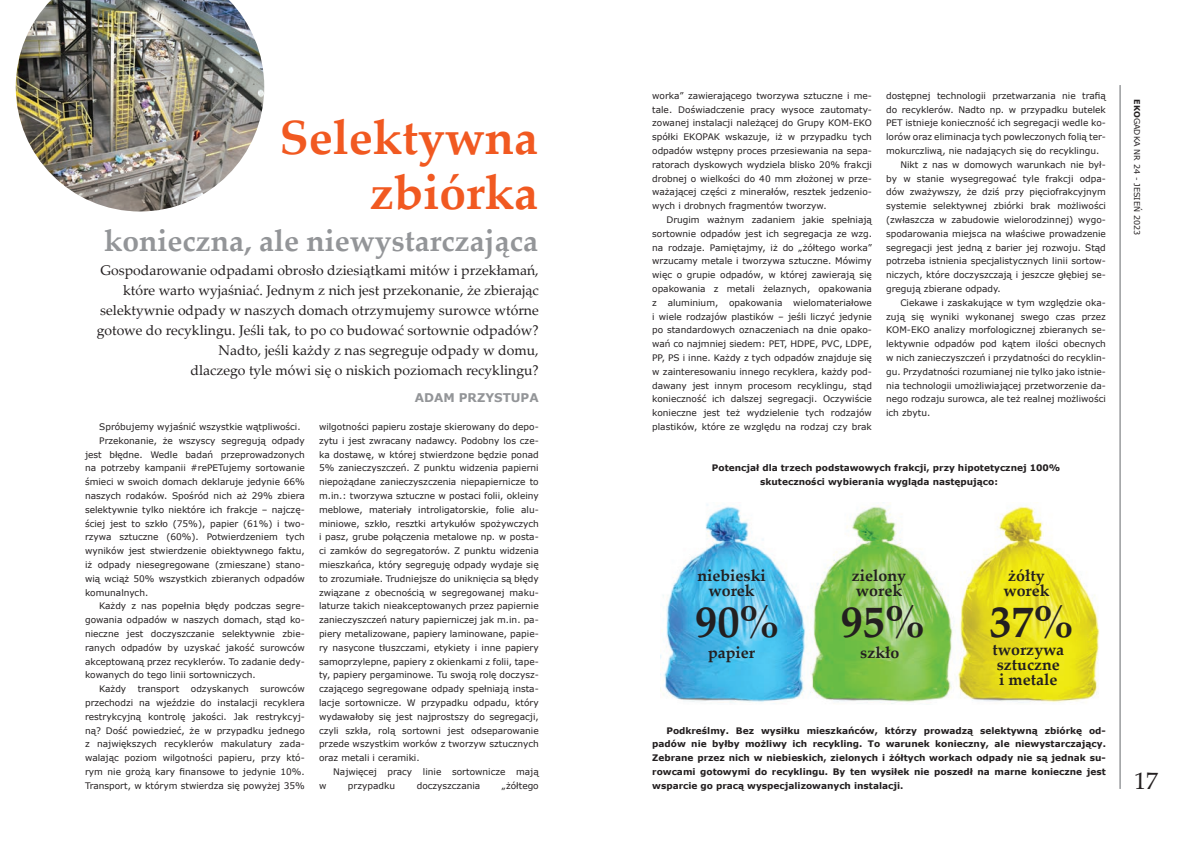
<style>
.page{position:relative;width:1191px;height:842px;background:#fff}
.page>*{position:absolute;margin:0;border:0;box-sizing:border-box;transform-origin:0 0}
.t1{font:700 48px/55.2px "Palatino Linotype";color:#f15921;text-align:right}
.t2{font:700 44.4px "Palatino Linotype";color:#231f20}
.t3{font:700 30px "Palatino Linotype";color:#939598}
.t4{font:24px "Palatino Linotype";color:#231f20}
.t5{font:700 16px/15px "Palatino Linotype";color:#231f20;text-align:center}
.t6{font:14px/20px "Palatino Linotype";color:#231f20;text-align:right}
.t7{font:700 12px "Verdana";color:#939598}
.t8{font:9px/13.8px "Verdana";color:#231f20;text-align:justify}
.t9{font:700 9px/13.8px "Verdana";color:#231f20;text-align:justify}
.t10{font:8px "Verdana";color:#231f20}
.s1{font-weight:700}
</style>
<div class="page">
<hr style="left:1119px;top:85px;width:1px;height:704px;background:#939598">
<img style="left:16px;top:0;width:248px;height:211px">
<img style="left:660px;top:504px;width:440px;height:200px">
<h1 class="t1" style="left:279px;top:108px;width:260px">Selektywna zbiórka</h1>
<h3 class="t3" style="left:104px;top:219px;width:436px">konieczna, ale niewystarczająca</h3>
<p class="t6" style="left:97px;top:259px;width:443px">Gospodarowanie odpadami obrosło dziesiątkami mitów i przekłamań, które warto wyjaśniać. Jednym z nich jest przekonanie, że zbierając selektywnie odpady w naszych domach otrzymujemy surowce wtórne gotowe do recyklingu. Jeśli tak, to po co budować sortownie odpadów?<br>Nadto, jeśli każdy z nas segreguje odpady w domu,<br>dlaczego tyle mówi się o niskich poziomach recyklingu?</p>
<h3 class="t7" style="left:415px;top:390px;width:125px">ADAM PRZYSTUPA</h3>
<p class="t8" style="left:99px;top:420px;width:203px">Spróbujemy wyjaśnić wszystkie wątpliwości.</p>
<p class="t8" style="left:99px;top:434px;width:207px">Przekonanie, że wszyscy segregują odpady</p>
<p class="t8" style="left:85px;top:447px;width:221px">jest błędne. Wedle badań przeprowadzonych</p>
<p class="t8" style="left:85px;top:461px;width:221px">na potrzeby kampanii #rePETujemy sortowanie</p>
<p class="t8" style="left:85px;top:475px;width:221px">śmieci w swoich domach deklaruje jedynie 66%</p>
<p class="t8" style="left:85px;top:489px;width:221px">naszych rodaków. Spośród nich aż 29% zbiera</p>
<p class="t8" style="left:85px;top:503px;width:221px">selektywnie tylko niektóre ich frakcje – najczę-</p>
<p class="t8" style="left:85px;top:516px;width:221px">ściej jest to szkło (75%), papier (61%) i two-</p>
<p class="t8" style="left:85px;top:530px;width:221px">rzywa sztuczne (60%). Potwierdzeniem tych</p>
<p class="t8" style="left:85px;top:544px;width:221px">wyników jest stwierdzenie obiektywnego faktu,</p>
<p class="t8" style="left:85px;top:558px;width:221px">iż odpady niesegregowane (zmieszane) stano-</p>
<p class="t8" style="left:85px;top:572px;width:221px">wią wciąż 50% wszystkich zbieranych odpadów</p>
<p class="t8" style="left:85px;top:585px;width:65px">komunalnych.</p>
<p class="t8" style="left:99px;top:599px;width:207px">Każdy z nas popełnia błędy podczas segre-</p>
<p class="t8" style="left:85px;top:613px;width:221px">gowania odpadów w naszych domach, stąd ko-</p>
<p class="t8" style="left:85px;top:627px;width:221px">nieczne jest doczyszczanie selektywnie zbie-</p>
<p class="t8" style="left:85px;top:641px;width:221px">ranych odpadów by uzyskać jakość surowców</p>
<p class="t8" style="left:85px;top:654px;width:221px">akceptowaną przez recyklerów. To zadanie dedy-</p>
<p class="t8" style="left:85px;top:668px;width:172px">kowanych do tego linii sortowniczych.</p>
<p class="t8" style="left:99px;top:682px;width:29px">Każdy</p>
<p class="t8" style="left:138px;top:682px;width:43px">transport</p>
<p class="t8" style="left:191px;top:682px;width:59px">odzyskanych</p>
<p class="t8" style="left:85px;top:682px;width:221px;text-indent:175px">surowców przechodzi na wjeździe do instalacji recyklera restrykcyjną kontrolę jakości. Jak restrykcyj&shy;ną? Dość powiedzieć, że w przypadku jednego z największych recyklerów makulatury zada&shy;walając poziom wilgotności papieru, przy któ&shy;rym nie grożą kary finansowe to jedynie 10%.<br>Transport, w którym stwierdza się powyżej 35%</p>
<p class="t8" style="left:319px;top:420px;width:221px">wilgotności papieru zostaje skierowany do depo&shy;zytu i jest zwracany nadawcy. Podobny los cze&shy;ka dostawę, w której stwierdzone będzie ponad 5% zanieczyszczeń. Z punktu widzenia papierni niepożądane zanieczyszczenia niepapiernicze to m.in.: tworzywa sztuczne w postaci folii, okleiny meblowe, materiały introligatorskie, folie alu&shy;miniowe, szkło, resztki artykułów spożywczych i pasz, grube połączenia metalowe np. w posta&shy;ci zamków do segregatorów. Z punktu widzenia mieszkańca, który segreguję odpady wydaje się to zrozumiałe. Trudniejsze do uniknięcia są błędy związane z obecnością w segregowanej maku&shy;laturze takich nieakceptowanych przez papiernie zanieczyszczeń natury papierniczej jak m.in. pa&shy;piery metalizowane, papiery laminowane, papie&shy;ry nasycone tłuszczami, etykiety i inne papiery samoprzylepne, papiery z okienkami z folii, tape&shy;ty, papiery pergaminowe. Tu swoją rolę doczysz&shy;czającego segregowane odpady spełniają insta&shy;lacje sortownicze. W przypadku odpadu, który wydawałoby się jest najprostszy do segregacji, czyli szkła, rolą sortowni jest odseparowanie przede wszystkim worków z tworzyw sztucznych oraz metali i ceramiki.</p>
<p class="t8" style="left:333px;top:765px;width:207px">Najwięcej pracy linie sortownicze mają</p>
<p class="t8" style="left:319px;top:778px;width:9px">w</p>
<p class="t8" style="left:348px;top:778px;width:49px">przypadku</p>
<p class="t8" style="left:417px;top:778px;width:65px">doczyszczania</p>
<p class="t8" style="left:502px;top:778px;width:38px">„żółtego</p>
<p class="t8" style="left:652px;top:89px;width:221px">worka” zawierającego tworzywa sztuczne i me&shy;tale. Doświadczenie pracy wysoce zautomaty&shy;zowanej instalacji należącej do Grupy KOM-EKO spółki EKOPAK wskazuje, iż w przypadku tych odpadów wstępny proces przesiewania na sepa&shy;ratorach dyskowych wydziela blisko 20% frakcji drobnej o wielkości do 40 mm złożonej w prze&shy;ważającej części z minerałów, resztek jedzenio&shy;wych i drobnych fragmentów tworzyw.</p>
<p class="t8" style="left:652px;top:213px;width:221px;text-indent:14px">Drugim ważnym zadaniem jakie spełniają sortownie odpadów jest ich segregacja ze wzg. na rodzaje. Pamiętajmy, iż do „żółtego worka” wrzucamy metale i tworzywa sztuczne. Mówimy więc o grupie odpadów, w której zawierają się opakowania z metali żelaznych, opakowania z aluminium, opakowania wielomateriałowe i wiele rodzajów plastików – jeśli liczyć jedynie po standardowych oznaczeniach na dnie opako&shy;wań co najmniej siedem: PET, HDPE, PVC, LDPE, PP, PS i inne. Każdy z tych odpadów znajduje się w zainteresowaniu innego recyklera, każdy pod&shy;dawany jest innym procesom recyklingu, stąd konieczność ich dalszej segregacji. Oczywiście konieczne jest też wydzielenie tych rodzajów plastików, które ze względu na rodzaj czy brak</p>
<p class="t8" style="left:886px;top:89px;width:221px">dostępnej technologii przetwarzania nie trafią</p>
<p class="t8" style="left:886px;top:102px;width:221px">do recyklerów. Nadto np. w przypadku butelek</p>
<p class="t8" style="left:886px;top:116px;width:221px">PET istnieje konieczność ich segregacji wedle ko-</p>
<p class="t8" style="left:886px;top:130px;width:221px">lorów oraz eliminacja tych powleczonych folią ter-</p>
<p class="t8" style="left:886px;top:144px;width:215px">mokurczliwą, nie nadających się do recyklingu.</p>
<p class="t8" style="left:900px;top:157px;width:207px">Nikt z nas w domowych warunkach nie był-</p>
<p class="t8" style="left:886px;top:171px;width:221px">by w stanie wysegregować tyle frakcji odpa-</p>
<p class="t8" style="left:886px;top:185px;width:221px">dów zważywszy, że dziś przy pięciofrakcyjnym</p>
<p class="t8" style="left:886px;top:199px;width:221px">systemie selektywnej zbiórki brak możliwości</p>
<p class="t8" style="left:886px;top:213px;width:221px">(zwłaszcza w zabudowie wielorodzinnej) wygo-</p>
<p class="t8" style="left:886px;top:226px;width:221px">spodarowania miejsca na właściwe prowadzenie</p>
<p class="t8" style="left:886px;top:240px;width:221px">segregacji jest jedną z barier jej rozwoju. Stąd</p>
<p class="t8" style="left:886px;top:254px;width:221px">potrzeba istnienia specjalistycznych linii sortow-</p>
<p class="t8" style="left:886px;top:268px;width:221px">niczych, które doczyszczają i jeszcze głębiej se-</p>
<p class="t8" style="left:886px;top:282px;width:116px">gregują zbierane odpady.</p>
<p class="t8" style="left:900px;top:295px;width:207px">Ciekawe i zaskakujące w tym względzie oka-</p>
<p class="t8" style="left:886px;top:309px;width:221px">zują się wyniki wykonanej swego czas przez</p>
<p class="t8" style="left:886px;top:323px;width:221px">KOM-EKO analizy morfologicznej zbieranych se-</p>
<p class="t8" style="left:886px;top:337px;width:221px">lektywnie odpadów pod kątem ilości obecnych</p>
<p class="t8" style="left:886px;top:351px;width:221px">w nich zanieczyszczeń i przydatności do recyklin-</p>
<p class="t8" style="left:886px;top:364px;width:221px">gu. Przydatności rozumianej nie tylko jako istnie-</p>
<p class="t8" style="left:886px;top:378px;width:221px">nia technologii umożliwiającej przetworzenie da-</p>
<p class="t8" style="left:886px;top:392px;width:221px">nego rodzaju surowca, ale też realnej możliwości</p>
<p class="t8" style="left:886px;top:406px;width:46px">ich zbytu.</p>
<p class="t9" style="left:760px;top:461px;width:302px;text-indent:-48px">Potencjał dla trzech podstawowych frakcji, przy hipotetycznej 100% skuteczności wybierania wygląda następująco:</p>
<p class="t10" style="left:1142px;top:99px;width:137px;rotate:90deg"><span class="s1">EKO</span>GADKA NR 24 - JESIEŃ 2023</p>
<h3 class="t5" style="left:697px;top:567px;width:70px">niebieski worek</h3>
<h2 class="t2" style="left:695px;top:590px;width:85px">90%</h2>
<h3 class="t5" style="left:852px;top:567px;width:56px;text-align:left">zielony worek</h3>
<h3 class="t5" style="left:1003px;top:567px;width:48px">żółty worek</h3>
<h2 class="t2" style="left:840px;top:590px;width:85px">95%</h2>
<h2 class="t2" style="left:989px;top:590px;width:85px">37%</h2>
<h3 class="t5" style="left:708px;top:644px;width:49px">papier</h3>
<h3 class="t5" style="left:860px;top:644px;width:41px">szkło</h3>
<h3 class="t5" style="left:992px;top:641px;width:73px;text-align:left">tworzywa sztuczne i metale</h3>
<p class="t9" style="left:652px;top:723px;width:455px;text-indent:14px">Podkreślmy. Bez wysiłku mieszkańców, którzy prowadzą selektywną zbiórkę od&shy;padów nie byłby możliwy ich recykling. To warunek konieczny, ale niewystarczający.<br>Zebrane przez nich w niebieskich, zielonych i żółtych workach odpady nie są jednak su&shy;rowcami gotowymi do recyklingu. By ten wysiłek nie poszedł na marne konieczne jest wsparcie go pracą wyspecjalizowanych instalacji.</p>
<h3 class="t4" style="left:1134px;top:764px;width:25px">17</h3>
</div>
